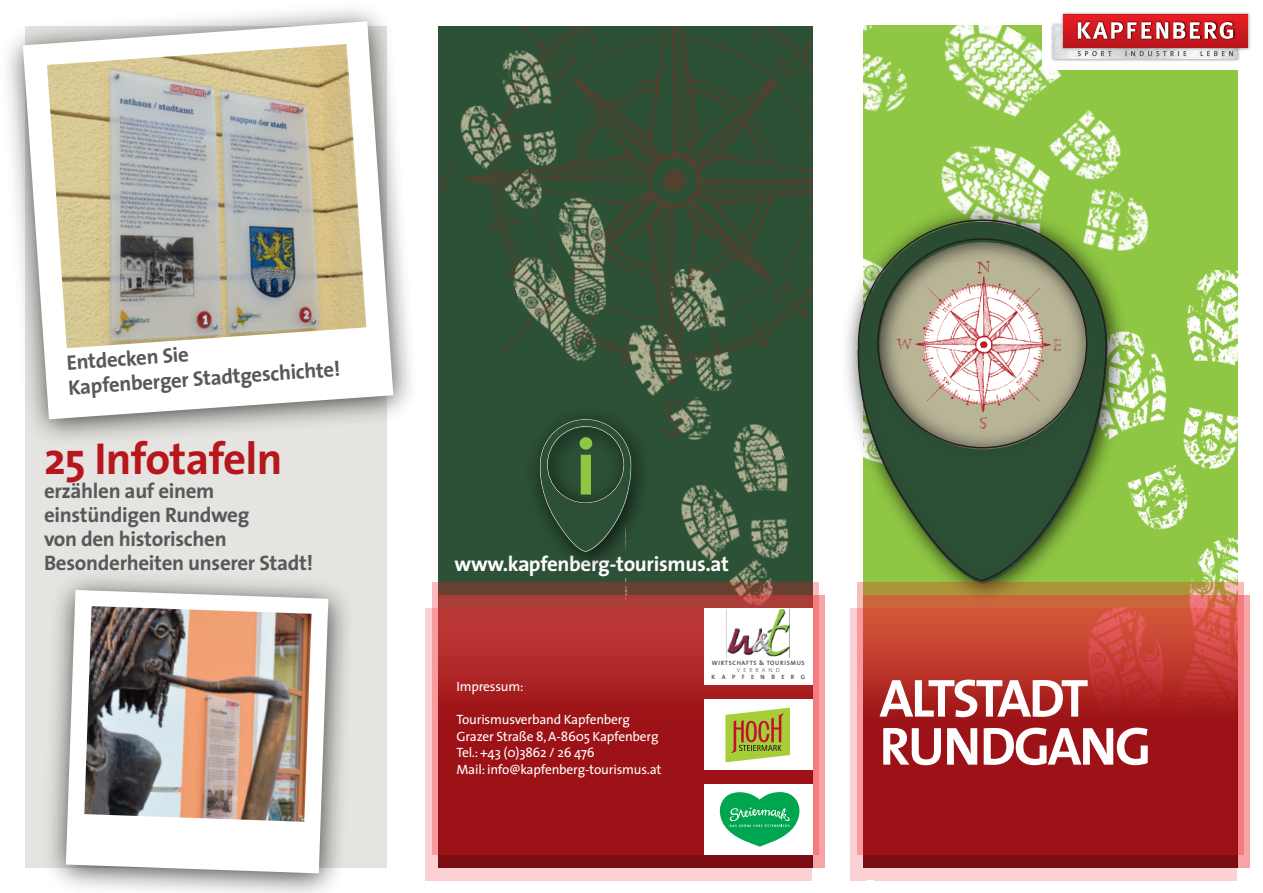
<style>
.page{position:relative;width:1263px;height:893px;background:#fff}
.page>*{position:absolute;margin:0;border:0;box-sizing:border-box;transform-origin:0 0}
.t1{font:700 80.1px "The Sans";color:#8fc744}
.t2{font:700 54px/48px "The Sans";letter-spacing:-.04em;color:#fff}
.t3{font:700 45px "The Sans";letter-spacing:-.015em;color:#b5171d}
.t4{font:700 21px/24px "The Sans";letter-spacing:-.015em;color:#57585a}
.t5{font:700 21px "The Sans";letter-spacing:-.015em;color:#fff}
.t6{font:13.5px/16.5px "The Sans";letter-spacing:-.015em;color:#fff}
.t7{font:700 6.3px "The Sans";letter-spacing:.1em;color:#57585a}
.t8{font:700 6.3px "The Sans";letter-spacing:1.015em;color:#57585a}
.t9{font:300 6px "The Sans";letter-spacing:.5em;color:#57585a}
</style>
<div class="page">
<div style="left:438px;top:26px;width:374px;height:841px;background:#2d5137"></div>
<img style="left:438px;top:27px;width:374px;height:337px">
<img style="left:625px;top:259px;width:194px;height:324px">
<div style="left:863px;top:26px;width:374px;height:841px;background:#8fc744"></div>
<img style="left:863px;top:26px;width:286px;height:224px">
<img style="left:1131px;top:270px;width:119px;height:326px">
<div style="left:26px;top:27px;width:361px;height:841px;background:#e6e4e0"></div>
<div style="left:850px;top:608px;width:387px;height:272px;background:#fbd1d3"></div>
<div style="left:857px;top:583px;width:387px;height:272px;background:#ee1d23;opacity:.3"></div>
<div style="left:863px;top:596px;width:387px;height:272px;background:#ee1d23;opacity:.4"></div>
<div style="left:1042px;top:0;width:221px;height:70px;background:#fff"></div>
<img style="left:1051px;top:23px;width:189px;height:38px">
<img style="left:1053px;top:26px;width:184px;height:33px">
<img style="left:1060px;top:12px;width:191px;height:39px">
<svg style="left:1063px;top:15px;width:184px;height:33px;background:#ce191f"></svg>
<img style="left:1076px;top:20px;width:159px;height:21px">
<svg style="left:1078px;top:22px;width:155px;height:17px"></svg>
<svg style="left:1078px;top:51px;width:155px;height:5px"></svg>
<div style="left:425px;top:608px;width:387px;height:272px;background:#fbd1d3"></div>
<div style="left:432px;top:583px;width:387px;height:272px;background:#ee1d23;opacity:.3"></div>
<div style="left:438px;top:595px;width:387px;height:273px;background:#ee1d23;opacity:.4"></div>
<div style="left:704px;top:608px;width:108px;height:76px;background:#fff"></div>
<div style="left:704px;top:699px;width:108px;height:71px;background:#fff"></div>
<svg style="left:725px;top:708px;width:65px;height:54px;background:#b1b350"></svg>
<img style="left:726px;top:609px;width:64px;height:48px">
<div style="left:704px;top:784px;width:108px;height:71px;background:#fff"></div>
<svg style="left:720px;top:792px;width:79px;height:55px"></svg>
<svg style="left:23px;top:21px;width:370px;height:398px;background:#e8e8e7"></svg>
<img style="left:47px;top:44px;width:319px;height:304px">
<img style="left:847px;top:202px;width:283px;height:403px">
<svg style="left:853px;top:219px;width:254px;height:362px"></svg>
<img style="left:453px;top:47px;width:152px;height:317px">
<svg style="left:66px;top:590px;width:262px;height:283px;background:#eeeeed"></svg>
<img style="left:84px;top:606px;width:228px;height:216px">
<img style="left:535px;top:402px;width:120px;height:174px">
<svg style="left:538px;top:419px;width:93px;height:134px"></svg>
<p class="t4" style="left:66px;top:352px;width:274px;line-height:25.2px;rotate:-4deg">Entdecken Sie<br>Kapfenberger Stadtgeschichte!</p>
<h3 class="t3" style="left:44px;top:441px;width:240px">25 Infotafeln</h3>
<p class="t4" style="left:44px;top:481px;width:271px">erzählen auf einem einstündigen Rundweg<br>von den historischen<br>Besonderheiten unserer Stadt!</p>
<h1 class="t1" style="left:575px;top:436px;width:23px">i</h1>
<p class="t5" style="left:454px;top:555px;width:276px">www.kapfenberg-tourismus.at</p>
<p class="t6" style="left:456px;top:680px;width:69px">Impressum:</p>
<p class="t6" style="left:456px;top:713px;width:206px">Tourismusverband Kapfenberg<br>Grazer Straße 8,A-8605 Kapfenberg<br>Tel.:+43 (0)3862 / 26 476<br>Mail: info@kapfenberg-tourismus.at</p>
<p class="t7" style="left:712px;top:660px;width:94px">WIRTSCHAFTS &amp; TOURISMUS</p>
<p class="t9" style="left:737px;top:667px;width:44px">VERBAND</p>
<p class="t8" style="left:712px;top:675px;width:95px">KAPFENBERG</p>
<h2 class="t2" style="left:879px;top:679px;width:273px">ALTSTADT<br>RUNDGANG</h2>
</div>
